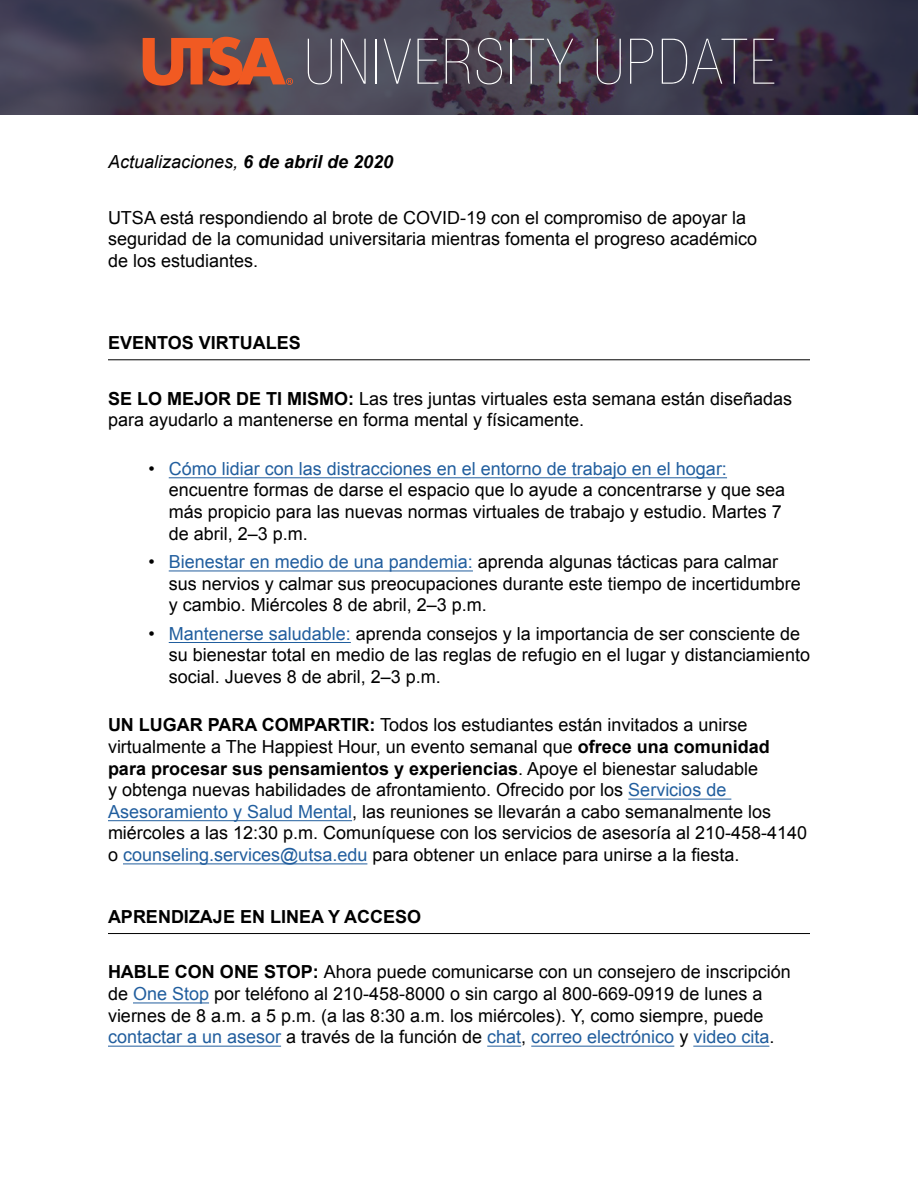
<style>
.page{position:relative;width:918px;height:1188px;background:#fff}
.page>*{position:absolute;margin:0;border:0;box-sizing:border-box;transform-origin:0 0}
.t1{font:200 condensed 63px "Helvetica Neue LT Std";letter-spacing:.04em;color:#fff}
.t2{font:18px/21.6px "Arial";color:#000}
.t3{font:700 18px "Arial";color:#000}
.t4{font:italic 18px "Arial";color:#000}
.s1{font-weight:700}
.s2{color:#215e9e}
</style>
<div class="page">
<hr style="left:108px;top:360px;width:702px;height:1px;background:#000">
<hr style="left:169px;top:478px;width:558px;height:1px;background:#215e9e">
<hr style="left:169px;top:571px;width:304px;height:1px;background:#215e9e">
<hr style="left:169px;top:642px;width:182px;height:1px;background:#215e9e">
<hr style="left:628px;top:799px;width:103px;height:1px;background:#215e9e">
<hr style="left:108px;top:820px;width:244px;height:1px;background:#215e9e">
<hr style="left:123px;top:864px;width:244px;height:1px;background:#215e9e">
<hr style="left:108px;top:933px;width:702px;height:1px;background:#000">
<hr style="left:133px;top:1003px;width:76px;height:1px;background:#215e9e">
<hr style="left:108px;top:1046px;width:173px;height:1px;background:#215e9e">
<hr style="left:487px;top:1046px;width:34px;height:1px;background:#215e9e">
<hr style="left:531px;top:1046px;width:143px;height:1px;background:#215e9e">
<hr style="left:693px;top:1046px;width:76px;height:1px;background:#215e9e">
<svg style="left:0;top:0;width:918px;height:114px;background:#413b4c"></svg>
<svg style="left:143px;top:37px;width:150px;height:49px;background:#ab5036"></svg>
<h1 class="t1" style="left:305px;top:27px;width:472px">UNIVERSITY UPDATE</h1>
<p class="t4" style="left:108px;top:150px;width:287px">Actualizaciones, <span class="s1">6 de abril de 2020</span></p>
<p class="t2" style="left:108px;top:207px;width:651px">UTSA está respondiendo al brote de COVID-19 con el compromiso de apoyar la seguridad de la comunidad universitaria mientras fomenta el progreso académico de los estudiantes.</p>
<p class="t3" style="left:108px;top:331px;width:194px">EVENTOS VIRTUALES</p>
<p class="t2" style="left:108px;top:388px;width:686px"><span class="s1">SE LO MEJOR DE TI MISMO:</span> Las tres juntas virtuales esta semana están diseñadas para ayudarlo a mantenerse en forma mental y físicamente.</p>
<p class="t2" style="left:169px;top:458px;width:618px;text-indent:-20px">• <span class="s2">Cómo lidiar con las distracciones en el entorno de trabajo en el hogar: </span>encuentre formas de darse el espacio que lo ayude a concentrarse y que sea más propicio para las nuevas normas virtuales de trabajo y estudio. Martes 7 de abril, 2–3 p.m.</p>
<p class="t2" style="left:169px;top:551px;width:634px;text-indent:-20px">• <span class="s2">Bienestar en medio de una pandemia:</span> aprenda algunas tácticas para calmar sus nervios y calmar sus preocupaciones durante este tiempo de incertidumbre y cambio. Miércoles 8 de abril, 2–3 p.m.</p>
<p class="t2" style="left:169px;top:623px;width:643px;text-indent:-20px">• <span class="s2">Mantenerse saludable:</span> aprenda consejos y la importancia de ser consciente de su bienestar total en medio de las reglas de refugio en el lugar y distanciamiento social. Jueves 8 de abril, 2–3 p.m.</p>
<p class="t2" style="left:108px;top:714px;width:701px"><span class="s1">UN LUGAR PARA COMPARTIR:</span> Todos los estudiantes están invitados a unirse virtualmente a The Happiest Hour, un evento semanal que <span class="s1">ofrece una comunidad para procesar sus pensamientos y experiencias</span>. Apoye el bienestar saludable<br>y obtenga nuevas habilidades de afrontamiento. Ofrecido por los <span class="s2">Servicios de Asesoramiento y Salud Mental</span>, las reuniones se llevarán a cabo semanalmente los miércoles a las 12:30 p.m. Comuníquese con los servicios de asesoría al 210-458-4140 o <span class="s2">counseling.services@utsa.edu</span> para obtener un enlace para unirse a la fiesta.</p>
<p class="t3" style="left:108px;top:905px;width:315px">APRENDIZAJE EN LINEA Y ACCESO</p>
<p class="t2" style="left:108px;top:961px;width:684px"><span class="s1">HABLE CON ONE STOP:</span> Ahora puede comunicarse con un consejero de inscripción de <span class="s2">One Stop</span> por teléfono al 210-458-8000 o sin cargo al 800-669-0919 de lunes a viernes de 8 a.m. a 5 p.m. (a las 8:30 a.m. los miércoles). Y, como siempre, puede <span class="s2">contactar a un asesor</span> a través de la función de <span class="s2">chat</span>, <span class="s2">correo electrónico</span> y <span class="s2">video cita</span>.</p>
</div>
